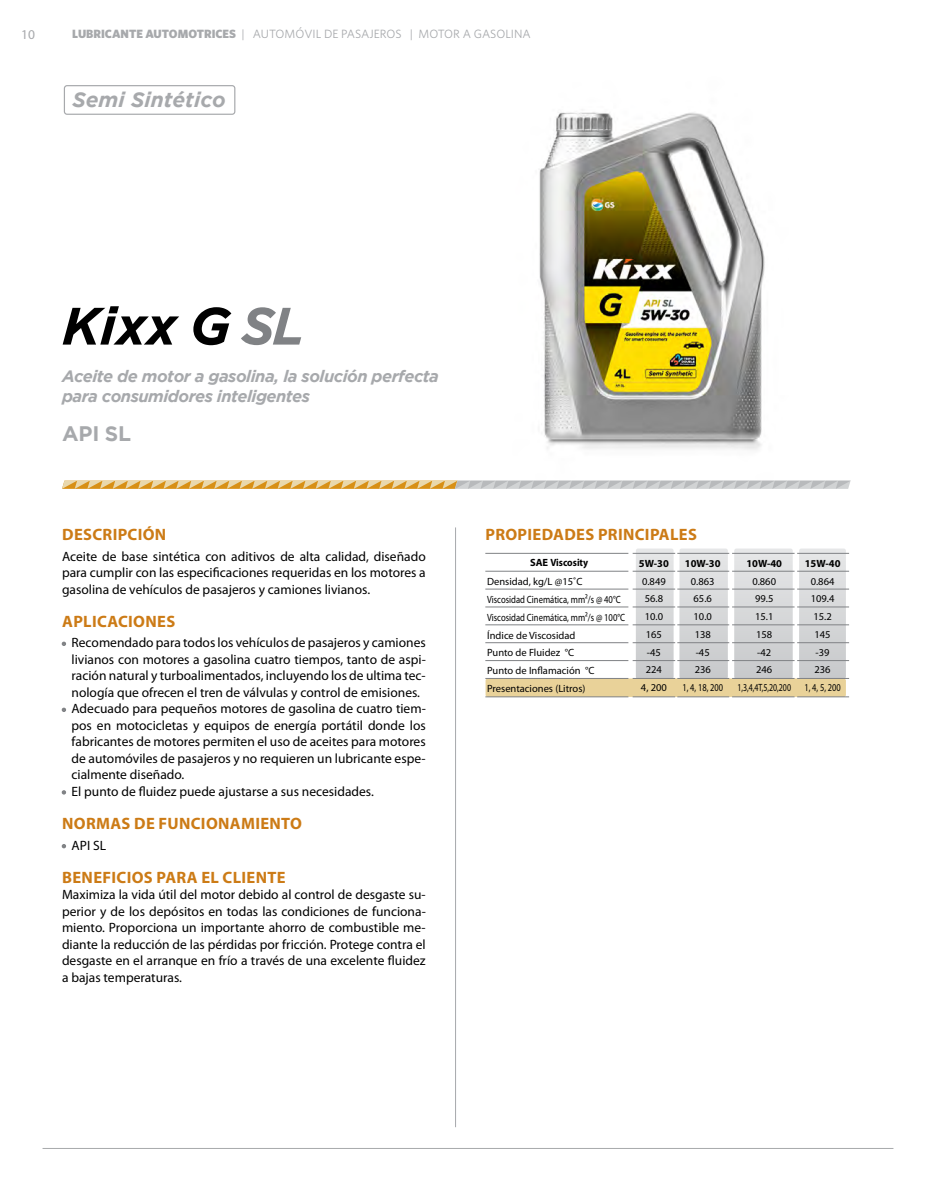
<style>
.page{position:relative;width:936px;height:1191px;background:#fff}
.page>*{position:absolute;margin:0;border:0;box-sizing:border-box;transform-origin:0 0}
.t1{font:italic 700 52.5px "Gotham";color:#000}
.t2{font:italic 700 21px "Gotham";color:#a7a9ac}
.t3{font:700 21px "Gotham";color:#a7a9ac}
.t4{font:700 16.5px "Myriad Pro";letter-spacing:.02em;color:#cc7b16}
.t5{font:italic 700 16.5px/19.8px "Gotham";letter-spacing:-.03em;color:#a7a9ac}
.t6{font:13.5px/16.5px "Myriad Pro";color:#000;text-align:justify}
.t7{font:13.5px "Myriad Pro";color:#a7a9ac}
.t8{font:12px "Whitney";color:#a7a9ac}
.t9{font:10.5px/17.7px "Myriad Pro";color:#000;text-align:center}
.t10{font:700 10.5px "Myriad Pro";color:#000}
.s1{font-weight:900}
.s2{color:#808285}
</style>
<div class="page">
<img style="left:539px;top:112px;width:226px;height:338px">
<hr style="left:43px;top:1148px;width:850px;height:1px;background:#a7a9ac">
<hr style="left:455px;top:527px;width:1px;height:600px;background:#a7a9ac">
<div style="left:485px;top:678px;width:360px;height:19px;background:#e9d299;border-radius:2px"></div>
<hr style="left:485px;top:571px;width:143px;height:1px;background:#808285">
<hr style="left:485px;top:553px;width:143px;height:1px;background:#808285">
<hr style="left:485px;top:678px;width:143px;height:1px;background:#808285">
<hr style="left:485px;top:696px;width:143px;height:1px;background:#808285">
<hr style="left:485px;top:589px;width:143px;height:1px;background:#808285">
<hr style="left:485px;top:606px;width:143px;height:1px;background:#808285">
<hr style="left:485px;top:624px;width:143px;height:1px;background:#808285">
<hr style="left:485px;top:642px;width:143px;height:1px;background:#808285">
<hr style="left:485px;top:660px;width:143px;height:1px;background:#808285">
<svg style="left:635px;top:548px;width:38px;height:130px;background:#d6d7d9"></svg>
<svg style="left:679px;top:548px;width:48px;height:130px;background:#d5d7d8"></svg>
<svg style="left:734px;top:548px;width:58px;height:130px;background:#d5d6d8"></svg>
<svg style="left:799px;top:548px;width:46px;height:130px;background:#d5d6d8"></svg>
<hr style="left:632px;top:571px;width:43px;height:1px;background:#808285">
<hr style="left:632px;top:553px;width:43px;height:1px;background:#808285">
<hr style="left:632px;top:678px;width:43px;height:1px;background:#808285">
<hr style="left:632px;top:696px;width:43px;height:1px;background:#808285">
<hr style="left:632px;top:589px;width:43px;height:1px;background:#808285">
<hr style="left:632px;top:606px;width:43px;height:1px;background:#808285">
<hr style="left:632px;top:624px;width:43px;height:1px;background:#808285">
<hr style="left:632px;top:642px;width:43px;height:1px;background:#808285">
<hr style="left:632px;top:660px;width:43px;height:1px;background:#808285">
<hr style="left:677px;top:571px;width:52px;height:1px;background:#808285">
<hr style="left:732px;top:571px;width:62px;height:1px;background:#808285">
<hr style="left:797px;top:571px;width:52px;height:1px;background:#808285">
<hr style="left:677px;top:553px;width:52px;height:1px;background:#808285">
<hr style="left:732px;top:553px;width:62px;height:1px;background:#808285">
<hr style="left:797px;top:553px;width:52px;height:1px;background:#808285">
<hr style="left:677px;top:678px;width:52px;height:1px;background:#808285">
<hr style="left:732px;top:678px;width:62px;height:1px;background:#808285">
<hr style="left:797px;top:678px;width:52px;height:1px;background:#808285">
<hr style="left:677px;top:696px;width:52px;height:1px;background:#808285">
<hr style="left:732px;top:696px;width:62px;height:1px;background:#808285">
<hr style="left:797px;top:696px;width:52px;height:1px;background:#808285">
<hr style="left:677px;top:589px;width:52px;height:1px;background:#808285">
<hr style="left:732px;top:589px;width:62px;height:1px;background:#808285">
<hr style="left:797px;top:589px;width:52px;height:1px;background:#808285">
<hr style="left:677px;top:606px;width:52px;height:1px;background:#808285">
<hr style="left:732px;top:606px;width:62px;height:1px;background:#808285">
<hr style="left:797px;top:606px;width:52px;height:1px;background:#808285">
<hr style="left:677px;top:624px;width:52px;height:1px;background:#808285">
<hr style="left:732px;top:624px;width:62px;height:1px;background:#808285">
<hr style="left:797px;top:624px;width:52px;height:1px;background:#808285">
<hr style="left:677px;top:642px;width:52px;height:1px;background:#808285">
<hr style="left:732px;top:642px;width:62px;height:1px;background:#808285">
<hr style="left:797px;top:642px;width:52px;height:1px;background:#808285">
<hr style="left:677px;top:660px;width:52px;height:1px;background:#808285">
<hr style="left:732px;top:660px;width:62px;height:1px;background:#808285">
<hr style="left:797px;top:660px;width:52px;height:1px;background:#808285">
<svg style="left:62px;top:480px;width:788px;height:9px;background:#d5c09a"></svg>
<div style="left:64px;top:85px;width:171px;height:30px;border:1px solid #a7a9ac;border-radius:3px"></div>
<p class="t7" style="left:21px;top:26px;width:15px">10</p>
<p class="t8" style="left:72px;top:27px;width:460px"><span class="s1">LUBRICANTE AUTOMOTRICES</span> | AUTOMÓVIL DE PASAJEROS | MOTOR A GASOLINA</p>
<h2 class="t2" style="left:72px;top:88px;width:155px">Semi Sintético</h2>
<h1 class="t1" style="left:62px;top:296px;width:244px">Kixx G <span class="s2">SL</span></h1>
<p class="t5" style="left:62px;top:366px;width:378px">Aceite de motor a gasolina, la solución perfecta para consumidores inteligentes</p>
<h2 class="t3" style="left:62px;top:421px;width:70px">API SL</h2>
<p class="t4" style="left:62px;top:523px;width:106px">DESCRIPCIÓN</p>
<p class="t6" style="left:62px;top:547px;width:365px">Aceite de base sintética con aditivos de alta calidad, diseñado para cumplir con las especificaciones requeridas en los motores a gasolina de vehículos de pasajeros y camiones livianos.</p>
<p class="t4" style="left:62px;top:610px;width:115px">APLICACIONES</p>
<p class="t6" style="left:72px;top:634px;width:356px;text-indent:-10px"><span class="s2">•</span> Recomendado para todos los vehículos de pasajeros y camiones livianos con motores a gasolina cuatro tiempos, tanto de aspi&shy;ración natural y turboalimentados, incluyendo los de ultima tec&shy;nología que ofrecen el tren de válvulas y control de emisiones.</p>
<p class="t6" style="left:72px;top:700px;width:356px;text-indent:-10px"><span class="s2">•</span> Adecuado para pequeños motores de gasolina de cuatro tiem&shy;pos en motocicletas y equipos de energía portátil donde los fabricantes de motores permiten el uso de aceites para motores de automóviles de pasajeros y no requieren un lubricante espe&shy;cialmente diseñado.</p>
<p class="t6" style="left:62px;top:783px;width:313px"><span class="s2">•</span> El punto de fluidez puede ajustarse a sus necesidades.</p>
<p class="t4" style="left:62px;top:812px;width:241px">NORMAS DE FUNCIONAMIENTO</p>
<p class="t6" style="left:62px;top:836px;width:46px"><span class="s2">•</span> API SL</p>
<p class="t4" style="left:62px;top:866px;width:225px">BENEFICIOS PARA EL CLIENTE</p>
<p class="t6" style="left:62px;top:886px;width:365px">Maximiza la vida útil del motor debido al control de desgaste su&shy;perior y de los depósitos en todas las condiciones de funciona&shy;miento. Proporciona un importante ahorro de combustible me&shy;diante la reducción de las pérdidas por fricción. Protege contra el desgaste en el arranque en frío a través de una excelente fluidez a bajas temperaturas.</p>
<p class="t4" style="left:485px;top:523px;width:213px">PROPIEDADES PRINCIPALES</p>
<p class="t10" style="left:639px;top:556px;width:31px">5W-30</p>
<p class="t9" style="left:641px;top:572px;width:27px">0.849<br>56.8<br>10.0<br>165 -45<br>224<br>4, 200</p>
<p class="t10" style="left:530px;top:555px;width:60px">SAE Viscosity</p>
<p class="t9" style="left:487px;top:573px;width:139px;text-align:left">Densidad, kg/L @15˚C<br>Viscosidad Cinemática, mm²/s @ 40°C<br>Viscosidad Cinemática, mm²/s @ 100°C<br>Índice de Viscosidad<br>Punto de Fluidez °C<br>Punto de Inflamación °C<br>Presentaciones (Litros)</p>
<p class="t10" style="left:684px;top:556px;width:37px">10W-30</p>
<p class="t9" style="left:682px;top:572px;width:42px">0.863<br>65.6<br>10.0<br>138<br>-45<br>236<br>1, 4, 18, 200</p>
<p class="t10" style="left:746px;top:556px;width:37px">10W-40</p>
<p class="t9" style="left:737px;top:572px;width:55px">0.860<br>99.5<br>15.1<br>158<br>-42<br>246<br>1,3,4,4T,5,20,200</p>
<p class="t10" style="left:804px;top:556px;width:37px">15W-40</p>
<p class="t9" style="left:804px;top:572px;width:38px">0.864<br>109.4<br>15.2<br>145<br>-39<br>236<br>1, 4, 5, 200</p>
</div>
